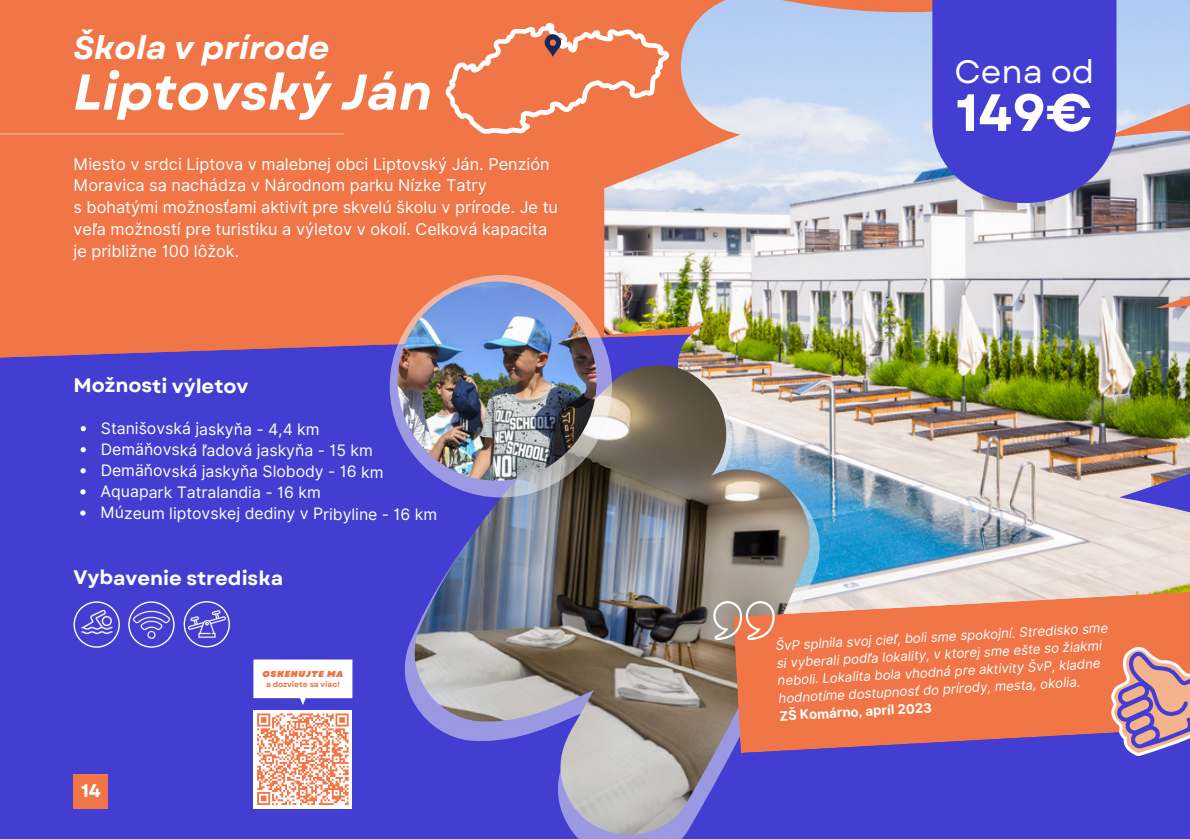
<style>
.page{position:relative;width:1190px;height:839px;background:#fff}
.page>*{position:absolute;margin:0;border:0;box-sizing:border-box;transform-origin:0 0}
.t1{font:700 52.2px "Garet";color:#fff}
.t2{font:italic 700 50.2px "Garet";color:#fff}
.t3{font:italic 700 32.4px "Garet";color:#fff}
.t4{font:32.4px "Garet";color:#fff}
.t5{font:700 19.6px "Garet";letter-spacing:-.005em;color:#fff}
.t6{font:700 18.4px "Garet";color:#fff}
.t7{font:16.2px/21.8px "Inter";color:#fff}
.t8{font:15.8px "Inter";letter-spacing:-.005em;color:#fff}
.t9{font:italic 13.2px/17.6px "Inter";color:#fff}
.t10{font:700 13.2px "Inter";color:#fff}
.t11{font:italic 900 8.8px "Garet";letter-spacing:.075em;color:#e6784b}
.t12{font:700 7.6px "Garet";color:#e6784b}
</style>
<div class="page">
<div style="left:0;top:0;width:1190px;height:838px;background:#f07547"></div>
<hr style="left:0;top:133px;width:344px;height:2px;background:#fff">
<div style="left:0;top:317px;width:1190px;height:521px;background:#433ed1"></div>
<img style="left:604px;top:0;width:586px;height:590px">
<svg style="left:932px;top:0;width:184px;height:203px;background:#4b47ce"></svg>
<img style="left:391px;top:366px;width:435px;height:472px">
<img style="left:402px;top:364px;width:414px;height:474px">
<svg style="left:733px;top:590px;width:457px;height:163px"></svg>
<svg style="left:446px;top:23px;width:223px;height:111px"></svg>
<div style="left:253px;top:709px;width:99px;height:99px;background:#fff"></div>
<svg style="left:257px;top:713px;width:92px;height:92px"></svg>
<img style="left:390px;top:275px;width:222px;height:222px;border-radius:50%">
<img style="left:398px;top:281px;width:199px;height:199px;border-radius:50%">
<svg style="left:253px;top:659px;width:99px;height:46px;background:#e1e0f7"></svg>
<svg style="left:1082px;top:620px;width:108px;height:153px"></svg>
<svg style="left:713px;top:601px;width:62px;height:39px"></svg>
<div style="left:74px;top:774px;width:34px;height:34px;background:#f07547"></div>
<svg style="left:81px;top:426px;width:5px;height:5px"></svg>
<svg style="left:81px;top:447px;width:5px;height:5px"></svg>
<svg style="left:80px;top:468px;width:6px;height:5px"></svg>
<svg style="left:80px;top:489px;width:6px;height:5px"></svg>
<svg style="left:80px;top:510px;width:6px;height:5px"></svg>
<svg style="left:74px;top:601px;width:46px;height:46px"></svg>
<img style="left:80px;top:605px;width:33px;height:33px">
<svg style="left:128px;top:601px;width:47px;height:46px"></svg>
<img style="left:133px;top:606px;width:37px;height:37px">
<svg style="left:184px;top:601px;width:46px;height:46px"></svg>
<img style="left:188px;top:605px;width:38px;height:37px">
<p class="t3" style="left:74px;top:24px;width:257px">Škola v prírode</p>
<p class="t2" style="left:74px;top:56px;width:360px">Liptovský Ján</p>
<p class="t7" style="left:74px;top:153px;width:478px">Miesto v srdci Liptova v malebnej obci Liptovský Ján. Penzión<br>Moravica sa nachádza v Národnom parku Nízke Tatry</p>
<p class="t7" style="left:74px;top:196px;width:486px">s bohatými možnosťami aktivít pre skvelú školu v prírode. Je tu veľa možností pre turistiku a výletov v okolí. Celková kapacita</p>
<p class="t7" style="left:74px;top:240px;width:167px">je približne 100 lôžok.</p>
<p class="t5" style="left:74px;top:371px;width:177px">Možnosti výletov</p>
<p class="t8" style="left:101px;top:419px;width:220px">Stanišovská jaskyňa - 4,4 km</p>
<p class="t8" style="left:101px;top:440px;width:274px">Demäňovská ľadová jaskyňa - 15 km</p>
<p class="t8" style="left:101px;top:461px;width:284px">Demäňovská jaskyňa Slobody - 16 km</p>
<p class="t8" style="left:101px;top:482px;width:222px">Aquapark Tatralandia - 16 km</p>
<p class="t8" style="left:101px;top:504px;width:338px">Múzeum liptovskej dediny v Pribyline - 16 km</p>
<p class="t5" style="left:74px;top:564px;width:211px">Vybavenie strediska</p>
<p class="t6" style="left:81px;top:777px;width:21px">14</p>
<p class="t11" style="left:263px;top:667px;width:82px">OSKENUJTE MA</p>
<p class="t12" style="left:266px;top:678px;width:75px">a dozviete sa viac!</p>
<p class="t4" style="left:954px;top:48px;width:141px">Cena od</p>
<p class="t1" style="left:956px;top:75px;width:138px">149€</p>
<p class="t9" style="left:775px;top:636px;width:334px;rotate:-3deg">ŠvP splnila svoj cieľ, boli sme spokojní. Stredisko sme si vyberali podľa lokality, v ktorej sme ešte so žiakmi neboli. Lokalita bola vhodná pre aktivity ŠvP, kladne hodnotíme dostupnosť do prírody, mesta, okolia.</p>
<p class="t10" style="left:779px;top:707px;width:154px;rotate:-3deg">ZŠ Komárno, apríl 2023</p>
</div>
